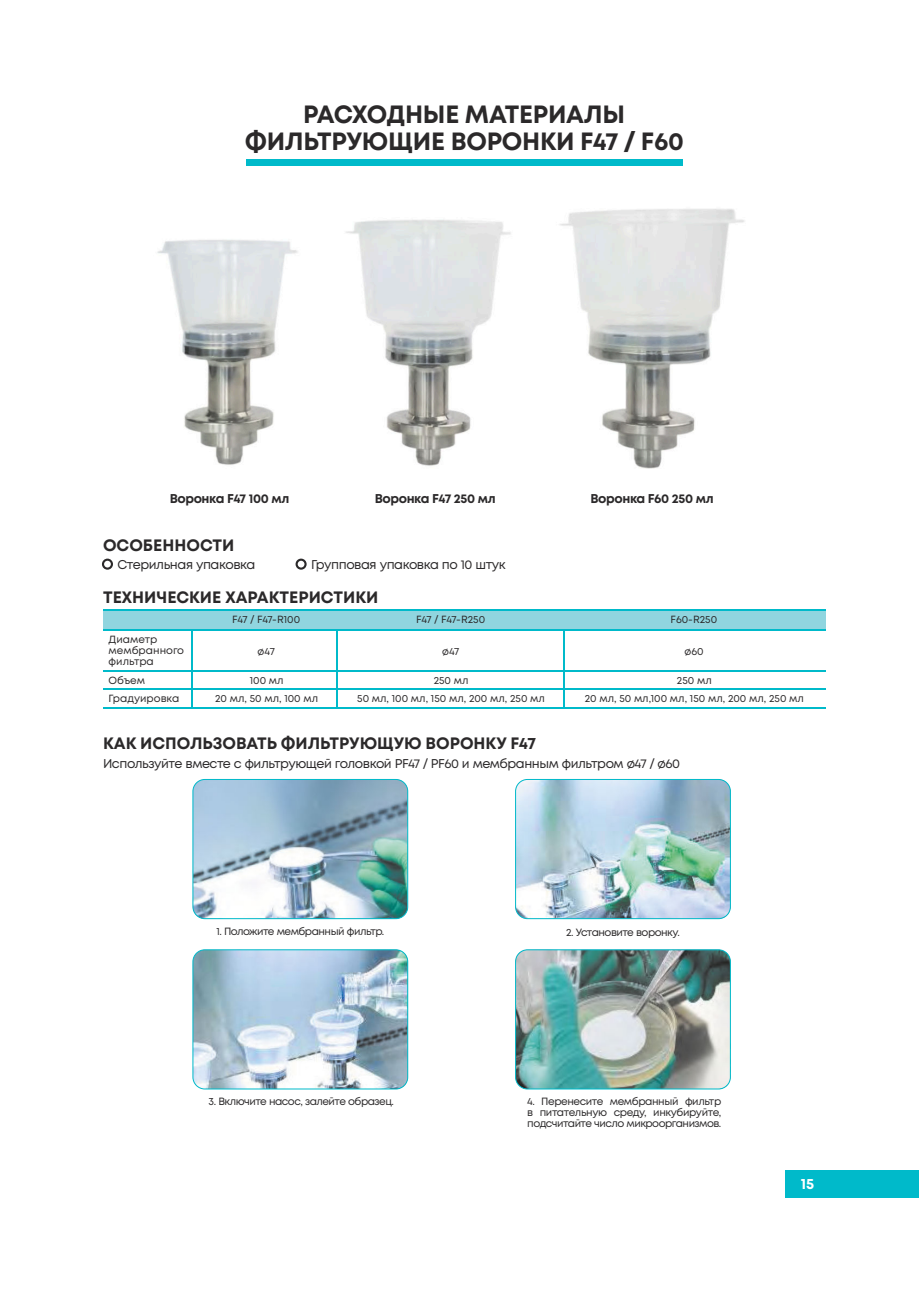
<style>
.page{position:relative;width:919px;height:1289px;background:#fff}
.page>*{position:absolute;margin:0;border:0;box-sizing:border-box;transform-origin:0 0}
.t1{font:700 24.9px/26.4px "Mont";letter-spacing:-.01em;color:#2b292a;text-align:center}
.t2{font:700 16.5px "Mont";color:#2b292a}
.t3{font:700 15px "Mont";color:#fff}
.t4{font:12.75px "Mont";letter-spacing:-.035em;color:#2b292a}
.t5{font:700 12.75px "Mont";letter-spacing:-.03em;color:#2b292a}
.t6{font:10.5px/11.2px "Mont";letter-spacing:-.05em;color:#2b292a;text-align:justify}
.t7{font:10.35px/17.9px "Mont";color:#2b292a;text-align:center}
</style>
<div class="page">
<div style="left:103px;top:609px;width:722px;height:21px;background:#90d5df"></div>
<div style="left:246px;top:160px;width:436px;height:6px;background:#00baca"></div>
<div style="left:102px;top:558px;width:11px;height:11px;border:2px solid #2b292a;border-radius:50%"></div>
<hr style="left:103px;top:629px;width:722px;height:1px;background:#00baca">
<hr style="left:103px;top:670px;width:722px;height:1px;background:#00baca">
<div style="left:295px;top:558px;width:11px;height:11px;border:2px solid #2b292a;border-radius:50%"></div>
<img style="left:193px;top:779px;width:214px;height:139px">
<div style="left:193px;top:779px;width:215px;height:139px;border:1px solid #00baca;border-radius:12px"></div>
<img style="left:515px;top:779px;width:215px;height:139px">
<div style="left:515px;top:779px;width:215px;height:139px;border:1px solid #00baca;border-radius:12px"></div>
<img style="left:193px;top:950px;width:214px;height:138px">
<div style="left:193px;top:949px;width:215px;height:140px;border:1px solid #00baca;border-radius:12px"></div>
<img style="left:515px;top:949px;width:215px;height:139px">
<div style="left:515px;top:949px;width:215px;height:140px;border:1px solid #00baca;border-radius:12px"></div>
<hr style="left:103px;top:688px;width:722px;height:2px;background:#00baca">
<hr style="left:103px;top:707px;width:722px;height:1px;background:#00baca">
<hr style="left:103px;top:609px;width:722px;height:1px;background:#00baca">
<hr style="left:191px;top:629px;width:2px;height:78px;background:#00baca">
<hr style="left:336px;top:629px;width:1px;height:78px;background:#00baca">
<hr style="left:563px;top:629px;width:1px;height:78px;background:#00baca">
<div style="left:785px;top:1170px;width:133px;height:27px;background:#00baca"></div>
<img style="left:157px;top:209px;width:588px;height:260px">
<h1 class="t1" style="left:245px;top:101px;width:440px">РАСХОДНЫЕ МАТЕРИАЛЫ<br>ФИЛЬТРУЮЩИЕ ВОРОНКИ F47 / F60</h1>
<p class="t5" style="left:170px;top:491px;width:121px">Воронка F47 100 мл</p>
<p class="t5" style="left:375px;top:491px;width:122px">Воронка F47 250 мл</p>
<p class="t5" style="left:590px;top:491px;width:125px">Воронка F60 250 мл</p>
<h2 class="t2" style="left:103px;top:536px;width:133px">ОСОБЕННОСТИ</h2>
<p class="t4" style="left:117px;top:557px;width:139px">Стерильная упаковка</p>
<p class="t4" style="left:311px;top:557px;width:196px">Групповая упаковка по 10 штук</p>
<h2 class="t2" style="left:103px;top:588px;width:277px">ТЕХНИЧЕСКИЕ ХАРАКТЕРИСТИКИ</h2>
<p class="t7" style="left:232px;top:611px;width:69px">F47 / F47-R100</p>
<p class="t7" style="left:416px;top:611px;width:70px">F47 / F47-R250</p>
<p class="t7" style="left:670px;top:611px;width:48px">F60-R250</p>
<p class="t7" style="left:109px;top:634px;width:77px;line-height:11.1px;text-align:left">Диаметр мембранного фильтра</p>
<p class="t7" style="left:109px;top:671px;width:72px;text-align:left">Объем<br>Градуировка</p>
<p class="t7" style="left:257px;top:642px;width:19px">ø47</p>
<p class="t7" style="left:215px;top:671px;width:105px">100 мл<br>20 мл, 50 мл, 100 мл</p>
<p class="t7" style="left:442px;top:642px;width:19px">ø47</p>
<p class="t7" style="left:357px;top:671px;width:189px">250 мл<br>50 мл, 100 мл, 150 мл, 200 мл, 250 мл</p>
<p class="t7" style="left:684px;top:642px;width:21px">ø60</p>
<p class="t7" style="left:584px;top:671px;width:221px">250 мл<br>20 мл, 50 мл,100 мл, 150 мл, 200 мл, 250 мл</p>
<h2 class="t2" style="left:103px;top:734px;width:434px">КАК ИСПОЛЬЗОВАТЬ ФИЛЬТРУЮЩУЮ ВОРОНКУ F47</h2>
<p class="t4" style="left:103px;top:756px;width:578px">Используйте вместе с фильтрующей головкой PF47 / PF60 и мембранным фильтром ø47 / ø60</p>
<p class="t6" style="left:216px;top:926px;width:169px">1. Положите мембранный фильтр.</p>
<p class="t6" style="left:566px;top:926px;width:115px">2. Установите воронку.</p>
<p class="t6" style="left:208px;top:1095px;width:187px">3. Включите насос, залейте образец.</p>
<p class="t6" style="left:527px;top:1095px;width:196px">4. Перенесите мембранный фильтр в питательную среду, инкубируйте, подсчитайте число микроорганизмов.</p>
<h3 class="t3" style="left:800px;top:1175px;width:15px">15</h3>
</div>
